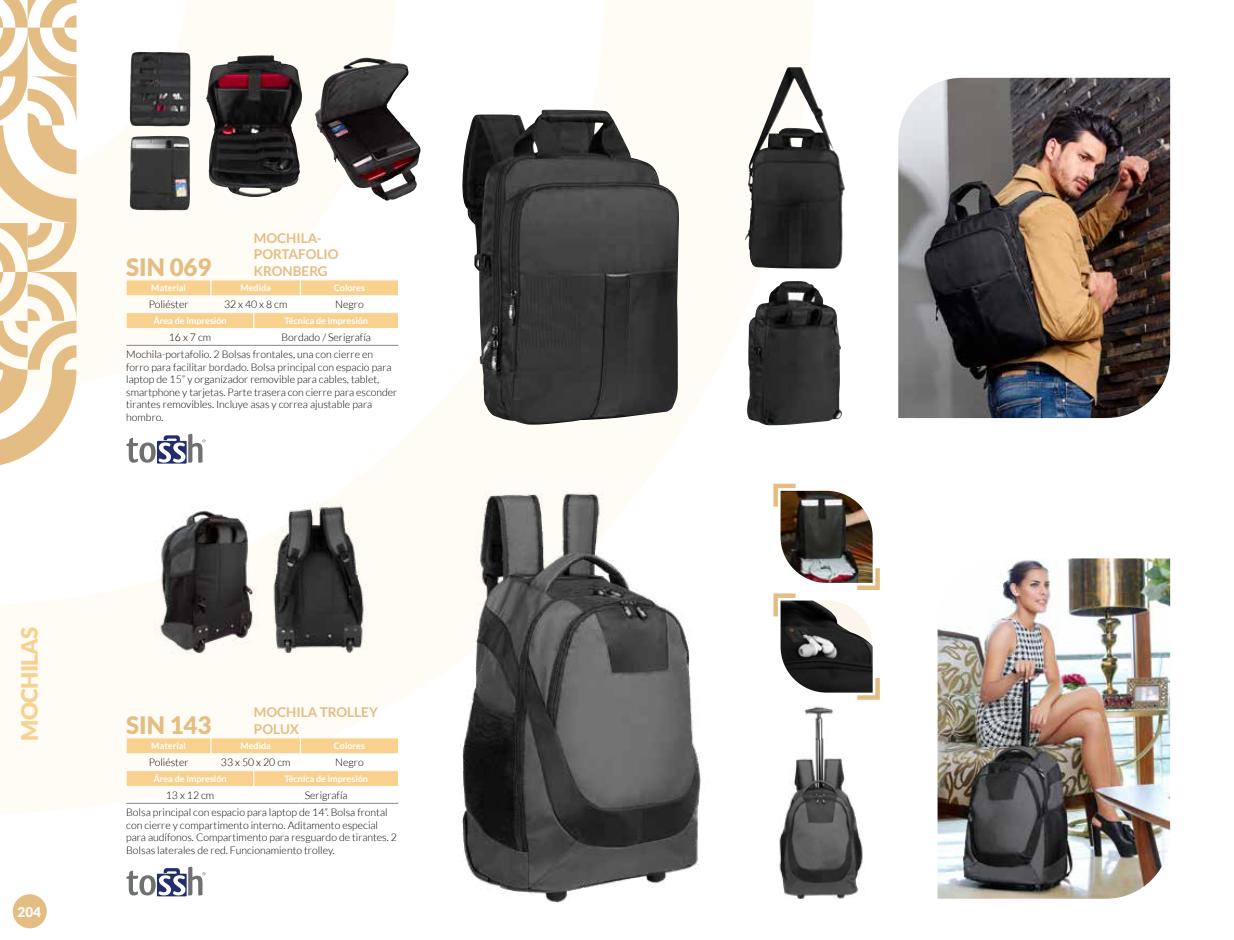
<style>
.page{position:relative;width:1234px;height:940px;background:#fff}
.page>*{position:absolute;margin:0;border:0;box-sizing:border-box;transform-origin:0 0}
.t1{font:900 24px "Lato";color:#e3bd83}
.t2{font:900 22.5px "Lato";letter-spacing:-.03em;color:#f9d18f}
.t3{font:700 13.5px/16.2px "Lato";color:#e3bd83}
.t4{font:900 13.5px "Lato";color:#fff}
.t5{font:300 10.5px/12.6px "Lato";color:#000}
.t6{font:700 9px "Lato";color:#fff}
</style>
<div class="page">
<svg style="left:76px;top:0;width:320px;height:380px;fill:#fffcf6"></svg>
<svg style="left:0;top:0;width:76px;height:465px"></svg>
<div style="left:13px;top:894px;width:34px;height:34px;background:#e3bd83;border-radius:50%"></div>
<img style="left:898px;top:78px;width:271px;height:340px">
<img style="left:744px;top:67px;width:100px;height:202px">
<img style="left:747px;top:281px;width:95px;height:144px">
<img style="left:462px;top:110px;width:217px;height:315px">
<img style="left:206px;top:55px;width:97px;height:142px">
<img style="left:326px;top:58px;width:41px;height:22px">
<img style="left:130px;top:136px;width:37px;height:74px">
<img style="left:130px;top:52px;width:60px;height:74px">
<img style="left:937px;top:558px;width:232px;height:340px">
<img style="left:779px;top:706px;width:84px;height:192px">
<img style="left:461px;top:490px;width:240px;height:412px">
<img style="left:272px;top:502px;width:97px;height:150px">
<img style="left:155px;top:506px;width:104px;height:147px">
<svg style="left:773px;top:483px;width:107px;height:217px"></svg>
<svg style="left:126px;top:296px;width:270px;height:16px"></svg>
<hr style="left:126px;top:345px;width:85px;height:1px;background:#878988">
<hr style="left:211px;top:345px;width:43px;height:1px;background:#878988">
<hr style="left:254px;top:345px;width:46px;height:1px;background:#878988">
<hr style="left:300px;top:345px;width:98px;height:1px;background:#878988">
<div style="left:126px;top:280px;width:85px;height:16px;background:#f9d18f;border:1px solid #fff"></div>
<div style="left:211px;top:280px;width:89px;height:16px;background:#f9d18f;border:1px solid #fff"></div>
<div style="left:300px;top:280px;width:98px;height:16px;background:#f9d18f;border:1px solid #fff"></div>
<div style="left:126px;top:313px;width:128px;height:15px;background:#f9d18f"></div>
<div style="left:126px;top:312px;width:128px;height:17px;border:1px solid #fff"></div>
<div style="left:253px;top:312px;width:145px;height:17px;background:#f9d18f;border:1px solid #fff"></div>
<svg style="left:126px;top:434px;width:79px;height:29px"></svg>
<hr style="left:126px;top:803px;width:85px;height:1px;background:#878988">
<hr style="left:211px;top:803px;width:43px;height:1px;background:#878988">
<hr style="left:254px;top:803px;width:46px;height:1px;background:#878988">
<hr style="left:300px;top:803px;width:98px;height:1px;background:#878988">
<div style="left:126px;top:737px;width:85px;height:17px;background:#f9d18f;border:1px solid #fff"></div>
<div style="left:211px;top:737px;width:89px;height:17px;background:#f9d18f;border:1px solid #fff"></div>
<div style="left:300px;top:737px;width:98px;height:17px;background:#f9d18f;border:1px solid #fff"></div>
<div style="left:126px;top:770px;width:128px;height:16px;background:#f9d18f"></div>
<div style="left:126px;top:770px;width:128px;height:16px;border:1px solid #fff"></div>
<div style="left:253px;top:770px;width:145px;height:16px;background:#f9d18f;border:1px solid #fff"></div>
<svg style="left:126px;top:866px;width:79px;height:30px"></svg>
<h2 class="t2" style="left:16px;top:740px;width:115px;rotate:-90deg">MOCHILAS</h2>
<p class="t4" style="left:18px;top:904px;width:25px">204</p>
<h1 class="t1" style="left:126px;top:253px;width:87px">SIN 069</h1>
<p class="t3" style="left:254px;top:230px;width:86px">MOCHILA-<br>PORTAFOLIO<br>KRONBERG</p>
<p class="t6" style="left:151px;top:283px;width:36px">Material</p>
<p class="t6" style="left:240px;top:283px;width:32px">Medida</p>
<p class="t6" style="left:334px;top:283px;width:33px">Colores</p>
<p class="t5" style="left:149px;top:298px;width:41px">Poliéster</p>
<p class="t5" style="left:224px;top:298px;width:65px">32 x 40 x 8 cm</p>
<p class="t5" style="left:335px;top:298px;width:30px">Negro</p>
<p class="t6" style="left:153px;top:316px;width:75px">Área de impresión</p>
<p class="t6" style="left:284px;top:316px;width:85px">Técnica de impresión</p>
<p class="t5" style="left:169px;top:331px;width:44px">16 x 7 cm</p>
<p class="t5" style="left:126px;top:329px;width:248px;line-height:17px;text-align:right">Bordado / Serigrafía<br>Mochila-portafolio. 2 Bolsas frontales, una con cierre en</p>
<p class="t5" style="left:126px;top:361px;width:273px">forro para facilitar bordado. Bolsa principal con espacio para laptop de 15” y organizador removible para cables, tablet, smartphone y tarjetas. Parte trasera con cierre para esconder tirantes removibles. Incluye asas y correa ajustable para hombro.</p>
<h1 class="t1" style="left:126px;top:711px;width:87px">SIN 143</h1>
<p class="t3" style="left:254px;top:704px;width:125px">MOCHILA TROLLEY<br>POLUX</p>
<p class="t6" style="left:151px;top:741px;width:36px">Material</p>
<p class="t6" style="left:240px;top:741px;width:32px">Medida</p>
<p class="t6" style="left:334px;top:741px;width:33px">Colores</p>
<p class="t5" style="left:149px;top:756px;width:41px">Poliéster</p>
<p class="t5" style="left:221px;top:756px;width:71px">33 x 50 x 20 cm</p>
<p class="t5" style="left:335px;top:756px;width:30px">Negro</p>
<p class="t6" style="left:153px;top:773px;width:75px">Área de impresión</p>
<p class="t6" style="left:284px;top:773px;width:85px">Técnica de impresión</p>
<p class="t5" style="left:166px;top:789px;width:50px">13 x 12 cm</p>
<p class="t5" style="left:126px;top:787px;width:263px;line-height:17px;text-indent:178px">Serigrafía<br>Bolsa principal con espacio para laptop de 14”. Bolsa frontal</p>
<p class="t5" style="left:126px;top:818px;width:272px">con cierre y compartimento interno. Aditamento especial para audífonos. Compartimento para resguardo de tirantes. 2<br>Bolsas laterales de red. Funcionamiento trolley.</p>
</div>
